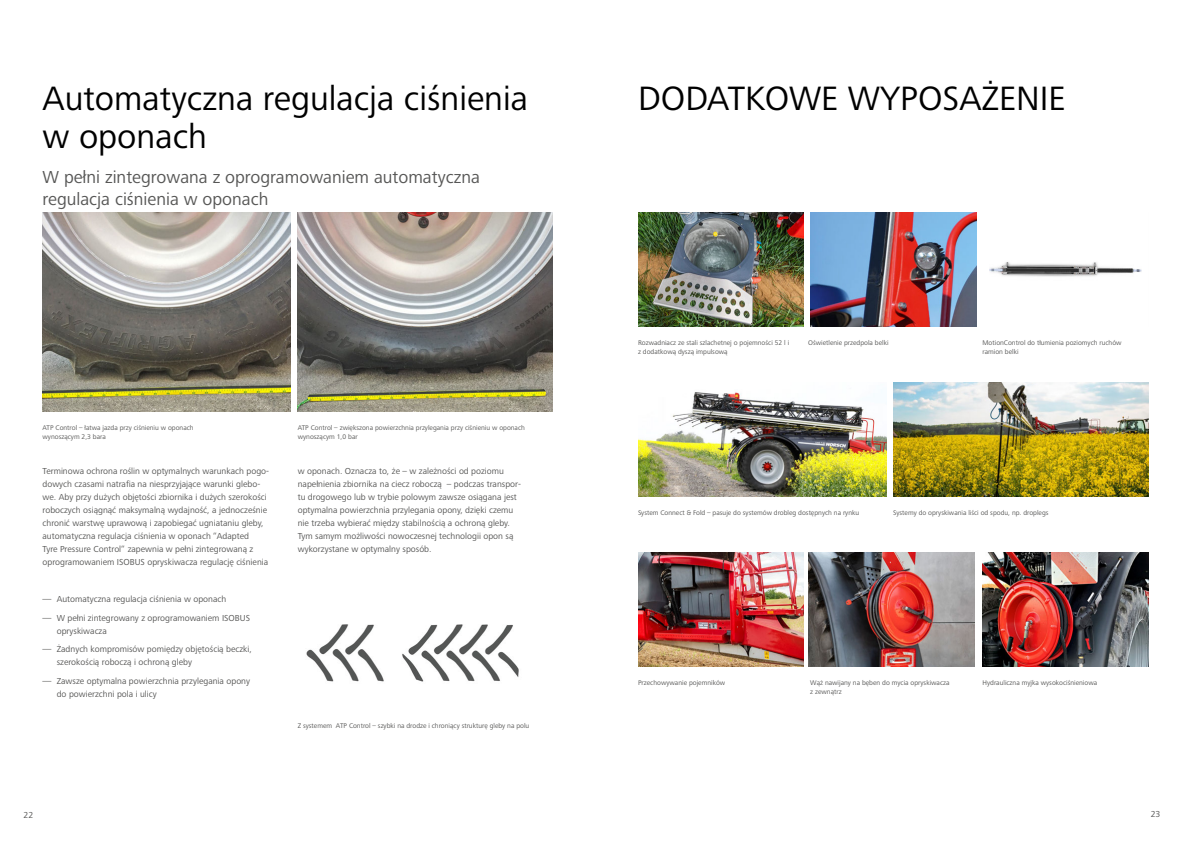
<style>
.page{position:relative;width:1191px;height:842px;background:#fff}
.page>*{position:absolute;margin:0;border:0;box-sizing:border-box;transform-origin:0 0}
.A_HEAD{font:35px/38px "Frutiger Next LTW1 G";color:#000}
.t1{font:18px/22px "Frutiger Next LTW1 G";color:#575756}
.t2{font:9px/13px "Frutiger Next LTW1 G";color:#575756}
.t3{font:7px/8.5px "Frutiger Next LTW1 G";color:#575756}
</style>
<div class="page">
<img style="left:43px;top:213px;width:248px;height:198px">
<img style="left:298px;top:213px;width:255px;height:198px">
<img style="left:306px;top:624px;width:213px;height:58px">
<img style="left:893px;top:383px;width:255px;height:113px">
<img style="left:989px;top:262px;width:153px;height:15px">
<img style="left:638px;top:213px;width:166px;height:113px">
<img style="left:638px;top:392px;width:248px;height:104px">
<img style="left:638px;top:553px;width:166px;height:113px">
<img style="left:808px;top:553px;width:166px;height:113px">
<img style="left:810px;top:213px;width:166px;height:113px">
<img style="left:982px;top:553px;width:166px;height:113px">
<p class="A_HEAD" style="left:43px;top:81px;width:487px">Automatyczna regulacja ciśnienia w oponach</p>
<p class="t1" style="left:43px;top:167px;width:439px">W pełni zintegrowana z oprogramowaniem automatyczna regulacja ciśnienia w oponach</p>
<p class="t3" style="left:43px;top:424px;width:153px">ATP Control – łatwa jazda przy ciśnieniu w oponach wynoszącym 2,3 bara</p>
<p class="t3" style="left:298px;top:424px;width:229px">ATP Control – zwiększona powierzchnia przylegania przy ciśnieniu w oponach wynoszącym 1,0 bar</p>
<p class="t2" style="left:43px;top:465px;width:228px">Terminowa ochrona roślin w optymalnych warunkach pogo&shy;dowych czasami natrafia na niesprzyjające warunki glebo&shy;we. Aby przy dużych objętości zbiornika i dużych szerokości roboczych osiągnąć maksymalną wydajność, a jednocześnie chronić warstwę uprawową i zapobiegać ugniataniu gleby, automatyczna regulacja ciśnienia w oponach “Adapted<br>Tyre Pressure Control“ zapewnia w pełni zintegrowaną z oprogramowaniem ISOBUS opryskiwacza regulację ciśnienia</p>
<p class="t2" style="left:298px;top:465px;width:225px">w oponach. Oznacza to, że – w zależności od poziomu napełnienia zbiornika na ciecz roboczą – podczas transpor&shy;tu drogowego lub w trybie polowym zawsze osiągana jest optymalna powierzchnia przylegania opony, dzięki czemu nie trzeba wybierać między stabilnością a ochroną gleby.<br>Tym samym możliwości nowoczesnej technologii opon są wykorzystane w optymalny sposób.</p>
<p class="t2" style="left:43px;top:593px;width:185px">― Automatyczna regulacja ciśnienia w oponach</p>
<p class="t2" style="left:57px;top:611px;width:195px;text-indent:-14px">― W pełni zintegrowany z oprogramowaniem ISOBUS opryskiwacza</p>
<p class="t2" style="left:57px;top:643px;width:197px;text-indent:-14px">― Żadnych kompromisów pomiędzy objętością beczki, szerokością roboczą i ochroną gleby</p>
<p class="t2" style="left:57px;top:675px;width:195px;text-indent:-14px">― Zawsze optymalna powierzchnia przylegania opony do powierzchni pola i ulicy</p>
<p class="t3" style="left:298px;top:722px;width:233px">Z systemem ATP Control – szybki na drodze i chroniący strukturę gleby na polu</p>
<p class="A_HEAD" style="left:638px;top:81px;width:429px">DODATKOWE WYPOSAŻENIE</p>
<p class="t3" style="left:638px;top:339px;width:153px">Rozwadniacz ze stali szlachetnej o pojemności 52 l i z dodatkową dyszą impulsową</p>
<p class="t3" style="left:808px;top:339px;width:82px">Oświetlenie przedpola belki</p>
<p class="t3" style="left:982px;top:339px;width:141px">MotionControl do tłumienia poziomych ruchów ramion belki</p>
<p class="t3" style="left:638px;top:509px;width:223px">System Connect &amp; Fold – pasuje do systemów drobleg dostępnych na rynku</p>
<p class="t3" style="left:893px;top:509px;width:157px">Systemy do opryskiwania liści od spodu, np. droplegs</p>
<p class="t3" style="left:638px;top:679px;width:89px">Przechowywanie pojemników</p>
<p class="t3" style="left:810px;top:679px;width:141px">Wąż nawijany na bęben do mycia opryskiwacza z zewnątrz</p>
<p class="t3" style="left:982px;top:679px;width:116px">Hydrauliczna myjka wysokociśnieniowa</p>
<p class="t2" style="left:23px;top:809px;width:11px">22</p>
<p class="t2" style="left:1150px;top:808px;width:11px">23</p>
</div>
